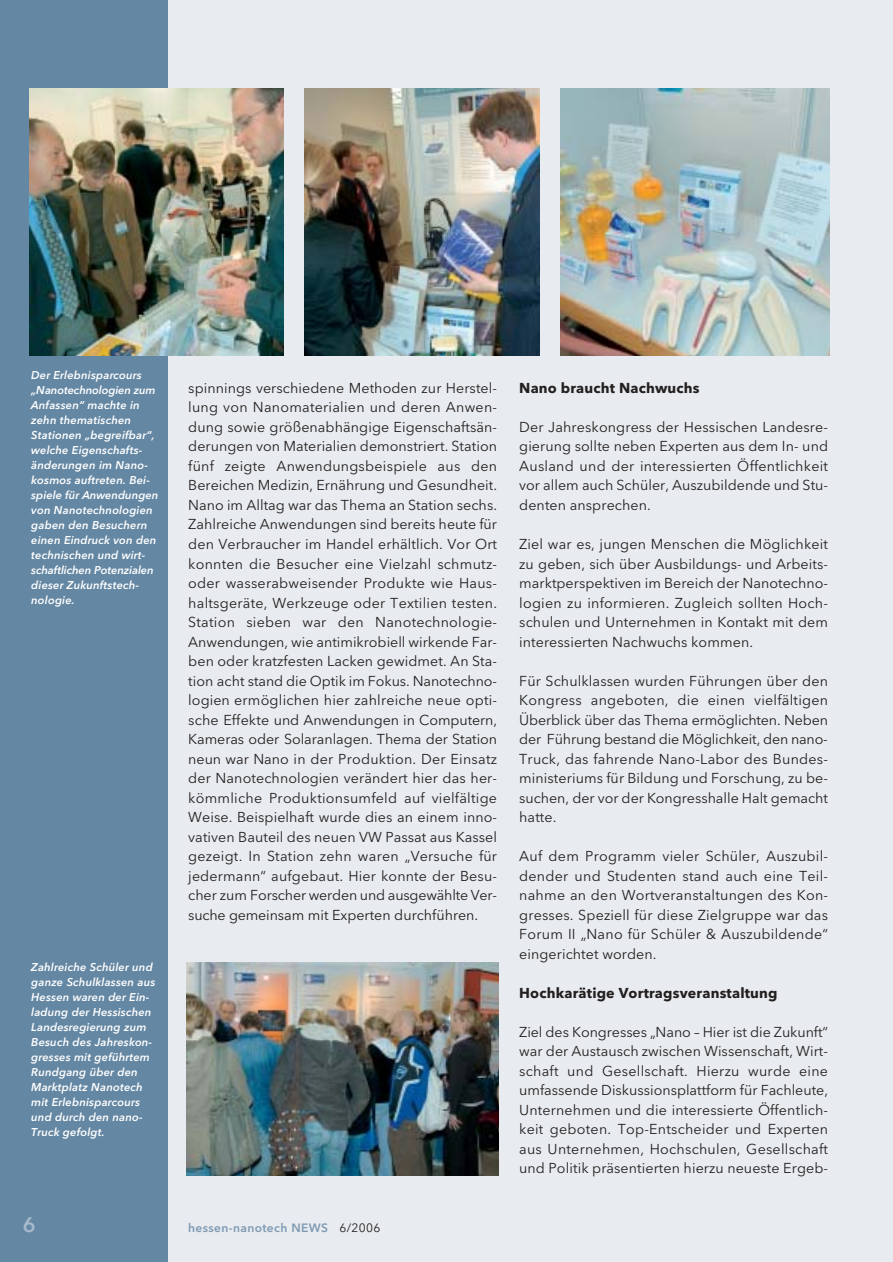
<style>
.page{position:relative;width:893px;height:1262px;background:#fff}
.page>*{position:absolute;margin:0;border:0;box-sizing:border-box;transform-origin:0 0}
.t1{font:600 21px "Avenir Next LT Pro";color:#a7b9cb}
.t2{font:14.25px/19.5px "Avenir Next LT Pro";letter-spacing:.005em;color:#231f1f;text-align:justify}
.t3{font:700 14.25px "Avenir Next LT Pro";letter-spacing:.015em;color:#231f1f}
.t4{font:600 12px "Avenir Next LT Pro";letter-spacing:.03em;color:#7e9ab3}
.t5{font:italic 600 11.25px/15px "Avenir Next LT Pro";letter-spacing:.01em;color:#fff}
.s1{font-weight:400;color:#231f1f}
</style>
<div class="page">
<div style="left:109px;top:0;width:783px;height:1262px;background:#e8ebef"></div>
<div style="left:0;top:0;width:168px;height:1262px;background:#6487a3"></div>
<img style="left:187px;top:962px;width:311px;height:213px">
<img style="left:30px;top:88px;width:254px;height:267px">
<img style="left:304px;top:88px;width:236px;height:267px">
<img style="left:560px;top:88px;width:269px;height:267px">
<p class="t5" style="left:31px;top:369px;width:129px">Der Erlebnisparcours „Nanotechnologien zum<br>Anfassen“ machte in zehn thematischen<br>Stationen „begreifbar“, welche Eigenschafts&shy;änderungen im Nano&shy;kosmos auftreten. Bei&shy;spiele für Anwendungen von Nanotechnologien gaben den Besuchern einen Eindruck von den technischen und wirt&shy;schaftlichen Potenzialen dieser Zukunftstech&shy;nologie.</p>
<p class="t5" style="left:31px;top:961px;width:126px">Zahlreiche Schüler und ganze Schulklassen aus<br>Hessen waren der Ein&shy;ladung der Hessischen<br>Landesregierung zum<br>Besuch des Jahreskon&shy;gresses mit geführtem<br>Rundgang über den<br>Marktplatz Nanotech mit Erlebnisparcours und durch den nano-<br>Truck gefolgt.</p>
<p class="t2" style="left:188px;top:379px;width:310px">spinnings verschiedene Methoden zur Herstel&shy;lung von Nanomaterialien und deren Anwen&shy;dung sowie größenabhängige Eigenschaftsän&shy;derungen von Materialien demonstriert. Station fünf zeigte Anwendungsbeispiele aus den Bereichen Medizin, Ernährung und Gesundheit.<br>Nano im Alltag war das Thema an Station sechs.<br>Zahlreiche Anwendungen sind bereits heute für den Verbraucher im Handel erhältlich. Vor Ort konnten die Besucher eine Vielzahl schmutz&shy;oder wasserabweisender Produkte wie Haus&shy;haltsgeräte, Werkzeuge oder Textilien testen.<br>Station sieben war den Nanotechnologie-Anwendungen, wie antimikrobiell wirkende Far&shy;ben oder kratzfesten Lacken gewidmet. An Sta&shy;tion acht stand die Optik im Fokus. Nanotechno&shy;logien ermöglichen hier zahlreiche neue opti&shy;sche Effekte und Anwendungen in Computern, Kameras oder Solaranlagen. Thema der Station neun war Nano in der Produktion. Der Einsatz der Nanotechnologien verändert hier das her&shy;kömmliche Produktionsumfeld auf vielfältige Weise. Beispielhaft wurde dies an einem inno&shy;vativen Bauteil des neuen VW Passat aus Kassel gezeigt. In Station zehn waren „Versuche für jedermann“ aufgebaut. Hier konnte der Besu&shy;cher zum Forscher werden und ausgewählte Ver&shy;suche gemeinsam mit Experten durchführen.</p>
<h1 class="t1" style="left:23px;top:1216px;width:14px">6</h1>
<p class="t4" style="left:188px;top:1222px;width:194px">hessen-nanotech NEWS <span class="s1">6/2006</span></p>
<p class="t3" style="left:519px;top:382px;width:182px">Nano braucht Nachwuchs</p>
<p class="t2" style="left:519px;top:418px;width:310px">Der Jahreskongress der Hessischen Landesre&shy;gierung sollte neben Experten aus dem In- und Ausland und der interessierten Öffentlichkeit vor allem auch Schüler, Auszubildende und Stu&shy;denten ansprechen.</p>
<p class="t2" style="left:519px;top:535px;width:310px">Ziel war es, jungen Menschen die Möglichkeit zu geben, sich über Ausbildungs- und Arbeits&shy;marktperspektiven im Bereich der Nanotechno&shy;logien zu informieren. Zugleich sollten Hoch&shy;schulen und Unternehmen in Kontakt mit dem interessierten Nachwuchs kommen.</p>
<p class="t2" style="left:519px;top:672px;width:310px">Für Schulklassen wurden Führungen über den Kongress angeboten, die einen vielfältigen Überblick über das Thema ermöglichten. Neben der Führung bestand die Möglichkeit, den nano-Truck, das fahrende Nano-Labor des Bundes&shy;ministeriums für Bildung und Forschung, zu be&shy;suchen, der vor der Kongresshalle Halt gemacht hatte.</p>
<p class="t2" style="left:519px;top:847px;width:310px">Auf dem Programm vieler Schüler, Auszubil&shy;dender und Studenten stand auch eine Teil&shy;nahme an den Wortveranstaltungen des Kon&shy;gresses. Speziell für diese Zielgruppe war das Forum II „Nano für Schüler &amp; Auszubildende“ eingerichtet worden.</p>
<p class="t3" style="left:519px;top:986px;width:260px">Hochkarätige Vortragsveranstaltung</p>
<p class="t2" style="left:519px;top:1023px;width:310px">Ziel des Kongresses „Nano – Hier ist die Zukunft“ war der Austausch zwischen Wissenschaft, Wirt&shy;schaft und Gesellschaft. Hierzu wurde eine umfassende Diskussionsplattform für Fachleute, Unternehmen und die interessierte Öffentlich&shy;keit geboten. Top-Entscheider und Experten aus Unternehmen, Hochschulen, Gesellschaft und Politik präsentierten hierzu neueste Ergeb-</p>
</div>
